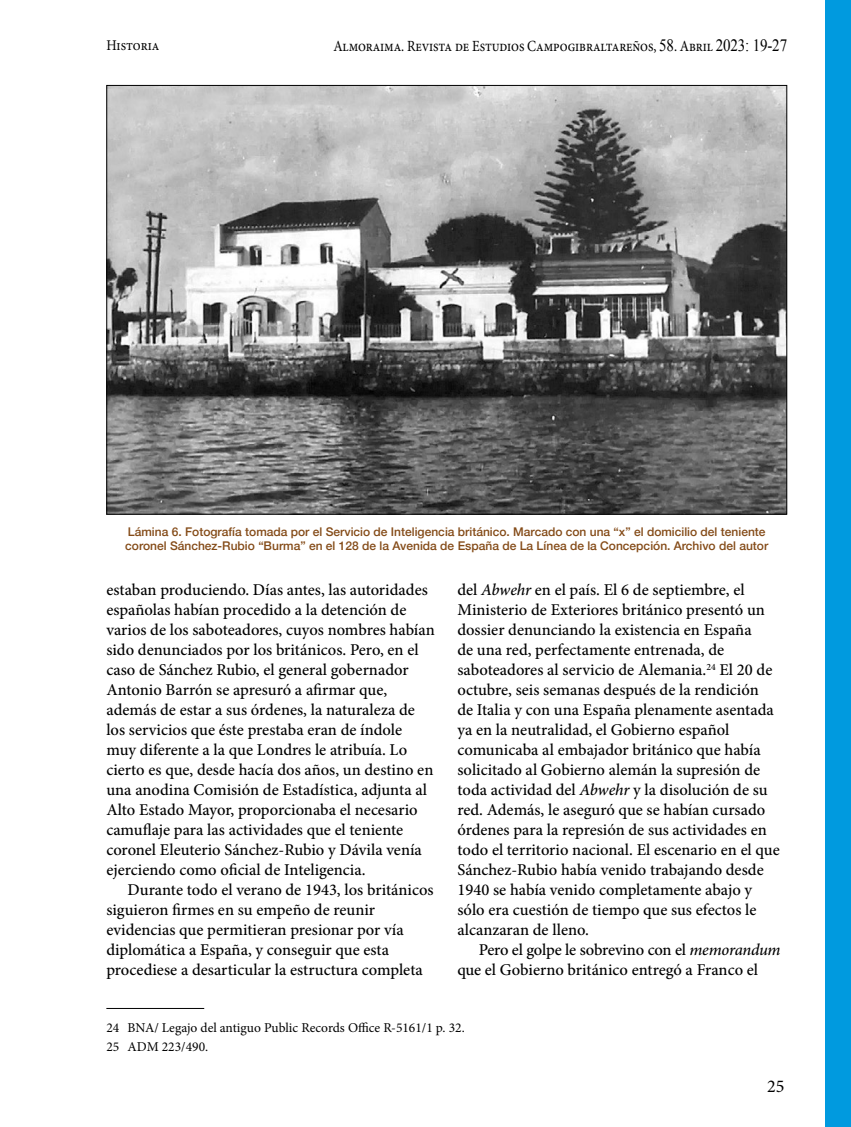
<style>
.page{position:relative;width:851px;height:1127px;background:#fff}
.page>*{position:absolute;margin:0;border:0;box-sizing:border-box;transform-origin:0 0}
.t1{font:18px "Minion Pro";color:#000}
.t2{font:500 16.5px/20px "Minion Pro";color:#000}
.t3{font:15.6px "Minion Pro";letter-spacing:-.01em;color:#000;scale:.87 1}
.t4{font:14.85px "Minion Pro";letter-spacing:-.005em;color:#000;scale:.91 1}
.t5{font:13.5px/19.2px "Minion Pro";color:#000}
.t6{font:500 12px/14.4px "Helvetica Neue";color:#844b18}
.s1{font-family:"Times New Roman";font-size:17.25px}
.s2{font-style:italic}
</style>
<div class="page">
<div style="left:825px;top:0;width:25px;height:1127px;background:#009adf"></div>
<hr style="left:106px;top:1008px;width:98px;height:1px;background:#000">
<img style="left:108px;top:87px;width:677px;height:425px">
<p class="t4" style="left:106px;top:36px;width:60px">Historia</p>
<p class="t3" style="left:333px;top:35px;width:523px">Almoraima. Revista de Estudios Campogibraltareños, <span class="s1">58</span>. Abril <span class="s1">2023: 19-27</span></p>
<p class="t6" style="left:125px;top:523px;width:644px">Lámina 6. Fotografía tomada por el Servicio de Inteligencia británico. Marcado con una “x” el domicilio del teniente coronel Sánchez-Rubio “Burma” en el 128 de la Avenida de España de La Línea de la Concepción. Archivo del autor</p>
<p class="t2" style="left:106px;top:580px;width:330px">estaban produciendo. Días antes, las autoridades españolas habían procedido a la detención de varios de los saboteadores, cuyos nombres habían sido denunciados por los británicos. Pero, en el caso de Sánchez Rubio, el general gobernador Antonio Barrón se apresuró a afirmar que, además de estar a sus órdenes, la naturaleza de los servicios que éste prestaba eran de índole muy diferente a la que Londres le atribuía. Lo cierto es que, desde hacía dos años, un destino en una anodina Comisión de Estadística, adjunta al Alto Estado Mayor, proporcionaba el necesario camuflaje para las actividades que el teniente coronel Eleuterio Sánchez-Rubio y Dávila venía ejerciendo como oficial de Inteligencia.</p>
<p class="t2" style="left:106px;top:879px;width:328px;text-indent:21px">Durante todo el verano de 1943, los británicos siguieron firmes en su empeño de reunir evidencias que permitieran presionar por vía diplomática a España, y conseguir que esta procediese a desarticular la estructura completa</p>
<p class="t2" style="left:457px;top:580px;width:324px">del <span class="s2">Abwehr</span> en el país. El 6 de septiembre, el Ministerio de Exteriores británico presentó un dossier denunciando la existencia en España<br>de una red, perfectamente entrenada, de saboteadores al servicio de Alemania.<sup>24</sup> El 20 de octubre, seis semanas después de la rendición<br>de Italia y con una España plenamente asentada ya en la neutralidad, el Gobierno español comunicaba al embajador británico que había solicitado al Gobierno alemán la supresión de toda actividad del <span class="s2">Abwehr</span> y la disolución de su red. Además, le aseguró que se habían cursado órdenes para la represión de sus actividades en todo el territorio nacional. El escenario en el que Sánchez-Rubio había venido trabajando desde 1940 se había venido completamente abajo y sólo era cuestión de tiempo que sus efectos le alcanzaran de lleno.</p>
<p class="t2" style="left:457px;top:940px;width:324px;text-indent:21px">Pero el golpe le sobrevino con el <span class="s2">memorandum </span>que el Gobierno británico entregó a Franco el</p>
<p class="t5" style="left:106px;top:1018px;width:360px">24 BNA/ Legajo del antiguo Public Records Office R-5161/1 p. 32.<br>25 ADM 223/490.</p>
<p class="t1" style="left:767px;top:1074px;width:19px">25</p>
</div>
